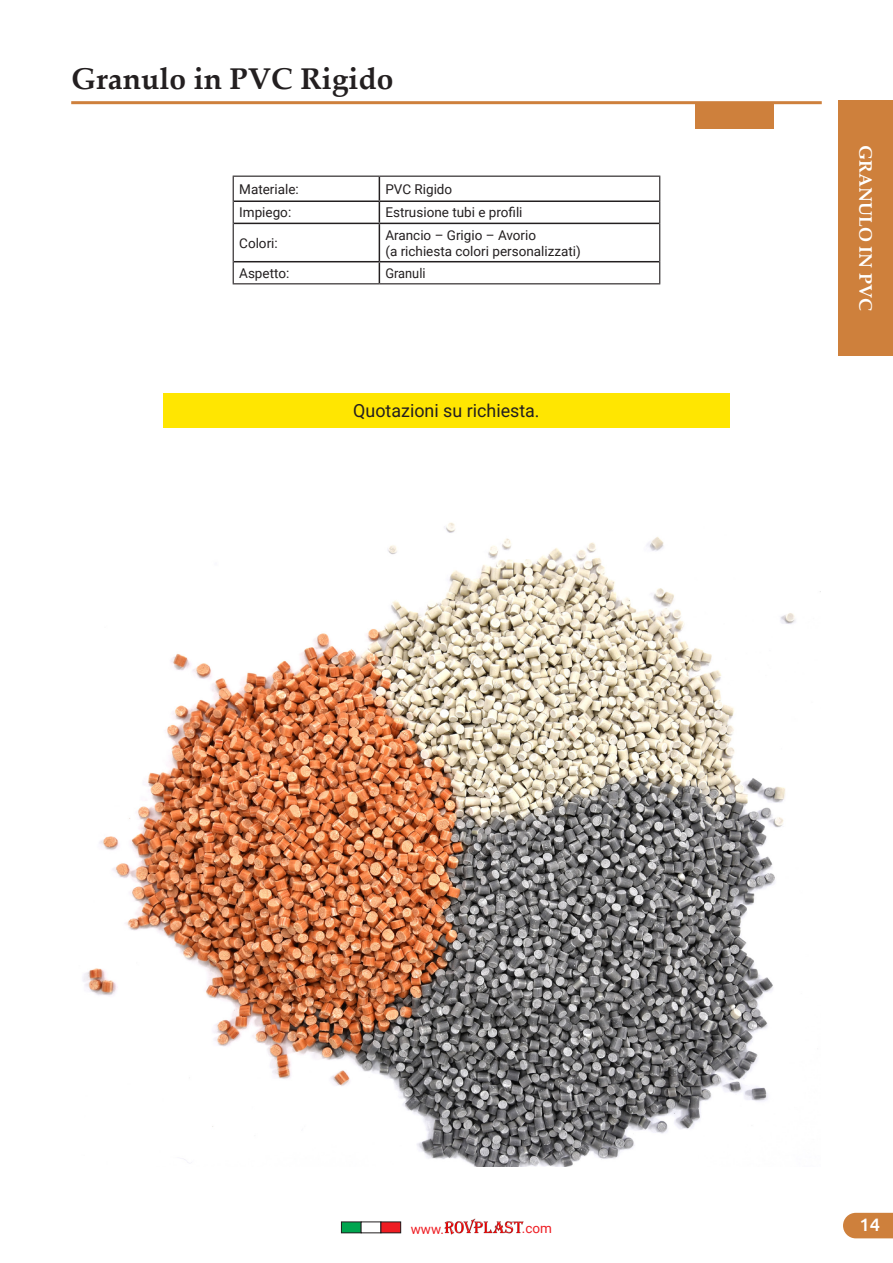
<style>
.page{position:relative;width:893px;height:1263px;background:#fff}
.page>*{position:absolute;margin:0;border:0;box-sizing:border-box;transform-origin:0 0}
.t1{font:700 30px "Palatino Linotype";color:#231f20}
.t2{font:700 18px "Palatino Linotype";color:#fff}
.t3{font:500 18px "Ubuntu";color:#fff}
.t4{font:17.85px "Roboto";color:#231f20}
.t5{font:13.5px "Roboto";color:#231f20}
.t6{font:13.5px "Roboto";color:#ee1d23}
.t7{font:13.5px "Roboto";color:#231f20;scale:.95 1}
</style>
<div class="page">
<div style="left:341px;top:1222px;width:20px;height:11px;background:#00a54f"></div>
<div style="left:341px;top:1221px;width:21px;height:12px;border:1px solid #231f20"></div>
<div style="left:381px;top:1222px;width:20px;height:11px;background:#ee1d23"></div>
<img style="left:444px;top:1219px;width:80px;height:15px">
<div style="left:695px;top:104px;width:79px;height:25px;background:#ce803c"></div>
<hr style="left:71px;top:101px;width:751px;height:3px;background:#ce803c">
<div style="left:839px;top:100px;width:54px;height:255px;background:#ce803c"></div>
<svg style="left:843px;top:1213px;width:50px;height:25px"></svg>
<hr style="left:234px;top:200px;width:145px;height:2px;background:#231f20">
<hr style="left:379px;top:200px;width:280px;height:2px;background:#231f20">
<hr style="left:234px;top:223px;width:145px;height:1px;background:#231f20">
<hr style="left:379px;top:223px;width:280px;height:1px;background:#231f20">
<hr style="left:234px;top:261px;width:145px;height:1px;background:#231f20">
<hr style="left:379px;top:261px;width:280px;height:1px;background:#231f20">
<svg style="left:379px;top:262px;width:1px;height:21px"></svg>
<svg style="left:233px;top:262px;width:1px;height:21px"></svg>
<svg style="left:659px;top:262px;width:1px;height:21px"></svg>
<hr style="left:233px;top:283px;width:146px;height:1px;background:#231f20">
<hr style="left:379px;top:283px;width:281px;height:1px;background:#231f20">
<hr style="left:233px;top:176px;width:146px;height:1px;background:#231f20">
<hr style="left:379px;top:176px;width:281px;height:1px;background:#231f20">
<svg style="left:233px;top:177px;width:1px;height:46px"></svg>
<svg style="left:659px;top:177px;width:1px;height:46px"></svg>
<hr style="left:233px;top:223px;width:1px;height:39px;background:#231f20">
<hr style="left:659px;top:223px;width:1px;height:39px;background:#231f20">
<svg style="left:379px;top:177px;width:1px;height:46px"></svg>
<hr style="left:379px;top:224px;width:1px;height:37px;background:#231f20">
<img style="left:83px;top:522px;width:738px;height:644px">
<div style="left:163px;top:393px;width:566px;height:35px;background:#ffe601"></div>
<p class="t1" style="left:71px;top:57px;width:324px">Granulo in PVC Rigido</p>
<p class="t5" style="left:239px;top:179px;width:61px">Materiale:</p>
<p class="t5" style="left:385px;top:179px;width:68px">PVC Rigido</p>
<p class="t5" style="left:239px;top:203px;width:54px">Impiego:</p>
<p class="t5" style="left:385px;top:203px;width:139px">Estrusione tubi e profili</p>
<p class="t5" style="left:239px;top:233px;width:40px">Colori:</p>
<p class="t5" style="left:385px;top:225px;width:152px">Arancio – Grigio – Avorio</p>
<p class="t5" style="left:385px;top:241px;width:197px">(a richiesta colori personalizzati)</p>
<p class="t5" style="left:239px;top:264px;width:52px">Aspetto:</p>
<p class="t7" style="left:385px;top:264px;width:44px">Granuli</p>
<p class="t4" style="left:353px;top:398px;width:188px">Quotazioni su richiesta.</p>
<p class="t2" style="left:878px;top:145px;width:167px;rotate:90deg">GRANULO IN PVC</p>
<p class="t6" style="left:411px;top:1219px;width:35px">www.</p>
<p class="t6" style="left:522px;top:1219px;width:32px">.com</p>
<p class="t3" style="left:860px;top:1213px;width:22px">14</p>
</div>
